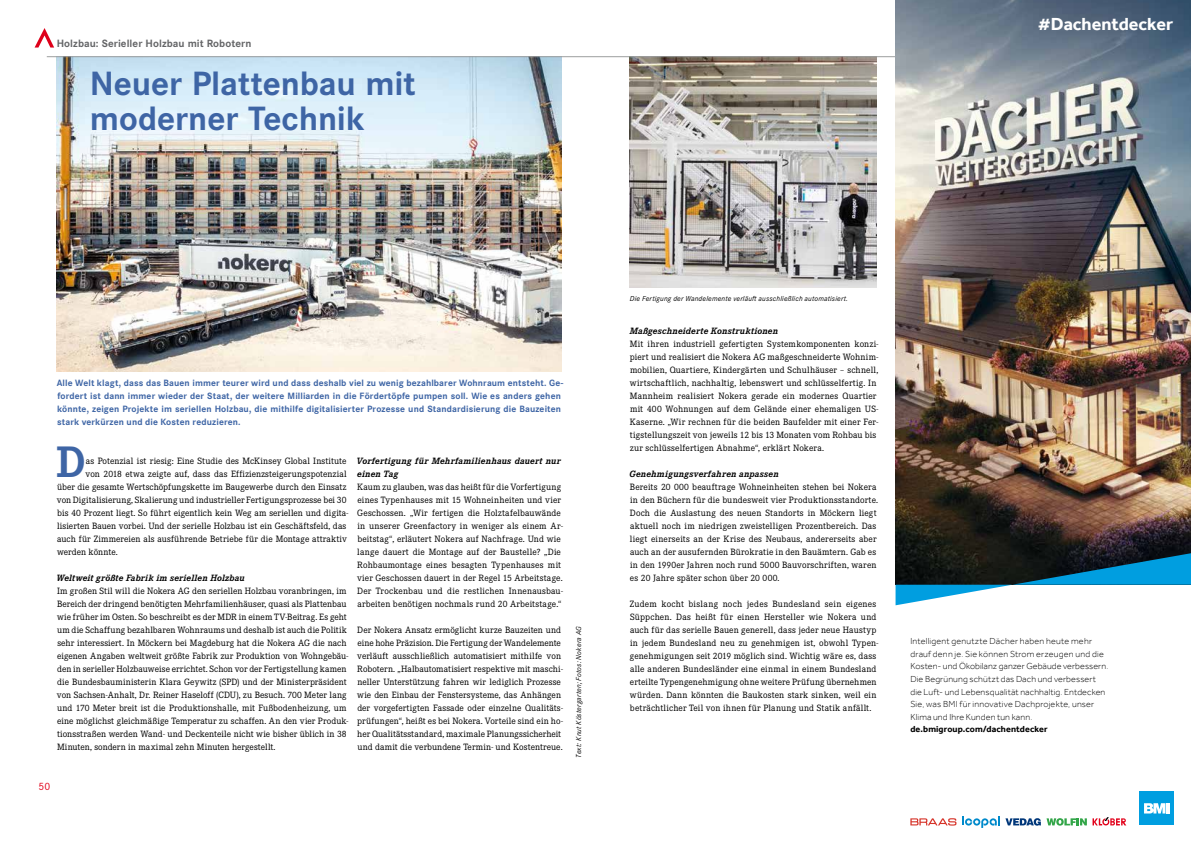
<style>
.page{position:relative;width:1191px;height:842px;background:#fff}
.page>*{position:absolute;margin:0;border:0;box-sizing:border-box;transform-origin:0 0}
.t1{font:700 45.8px "Corporate E Pro";color:#3e65a5}
.t2{font:700 35px/35px "Corporate S Pro";letter-spacing:-.005em;color:#3e65a5}
.t3{font:700 18px "Effra";color:#fff}
.t4{font:700 11px "Corporate S Pro";letter-spacing:.01em;color:#646567}
.t5{font:11px "Corporate S Pro";color:#e2001a}
.t6{font:9.5px/13px "Corporate E Pro";letter-spacing:.01em;color:#000}
.t7{font:700 9.5px/13px "Corporate S Pro";letter-spacing:.015em;color:#3e65a5}
.t8{font:italic 700 9.5px/13px "Corporate E Pro";letter-spacing:.015em;color:#000}
.t9{font:300 9px/12.6px "Effra";letter-spacing:.015em;color:#000}
.t10{font:700 9px "Effra";letter-spacing:.01em;color:#000}
.t11{font:italic 7.5px "Corporate S Pro";letter-spacing:.025em;color:#000}
</style>
<div class="page">
<img style="left:57px;top:57px;width:504px;height:314px">
<img style="left:629px;top:57px;width:248px;height:231px">
<svg style="left:35px;top:28px;width:19px;height:20px"></svg>
<hr style="left:47px;top:56px;width:1096px;height:1px;background:#9c9e9f">
<img style="left:895px;top:0;width:296px;height:553px">
<svg style="left:895px;top:553px;width:296px;height:52px"></svg>
<div style="left:1139px;top:791px;width:34px;height:34px;background:#009ee0"></div>
<svg style="left:1144px;top:803px;width:25px;height:10px"></svg>
<svg style="left:910px;top:818px;width:46px;height:8px"></svg>
<svg style="left:962px;top:816px;width:37px;height:12px"></svg>
<svg style="left:1005px;top:818px;width:35px;height:8px"></svg>
<svg style="left:1046px;top:818px;width:40px;height:8px"></svg>
<svg style="left:1092px;top:817px;width:34px;height:8px"></svg>
<p class="t4" style="left:57px;top:35px;width:196px">Holzbau: Serieller Holzbau mit Robotern</p>
<h2 class="t2" style="left:90px;top:63px;width:327px">Neuer Plattenbau mit moderner Technik</h2>
<h3 class="t3" style="left:1037px;top:14px;width:137px">#Dachentdecker</h3>
<p class="t7" style="left:57px;top:376px;width:508px">Alle Welt klagt, dass das Bauen immer teurer wird und dass deshalb viel zu wenig bezahlbarer Wohnraum entsteht. Ge&shy;fordert ist dann immer wieder der Staat, der weitere Milliarden in die Fördertöpfe pumpen soll. Wie es anders gehen könnte, zeigen Projekte im seriellen Holzbau, die mithilfe digitalisierter Prozesse und Standardisierung die Bauzeiten stark verkürzen und die Kosten reduzieren.</p>
<p class="t8" style="left:356px;top:454px;width:206px">Vorfertigung für Mehrfamilienhaus dauert nur einen Tag</p>
<p class="t6" style="left:357px;top:480px;width:207px">Kaum zu glauben, was das heißt für die Vorfertigung eines Typenhauses mit 15 Wohneinheiten und vier Geschossen. „Wir fertigen die Holztafelbauwände in unserer Greenfactory in weniger als einem Ar&shy;beitstag“, erläutert Nokera auf Nachfrage. Und wie lange dauert die Montage auf der Baustelle? „Die Rohbaumontage eines besagten Typenhauses mit vier Geschossen dauert in der Regel 15 Arbeitstage.<br>Der Trockenbau und die restlichen Innenausbau&shy;arbeiten benötigen nochmals rund 20 Arbeitstage.“</p>
<p class="t6" style="left:357px;top:623px;width:207px">Der Nokera Ansatz ermöglicht kurze Bauzeiten und eine hohe Präzision. Die Fertigung der Wandelemente verläuft ausschließlich automatisiert mithilfe von Robotern. „Halbautomatisiert respektive mit maschi&shy;neller Unterstützung fahren wir lediglich Prozesse wie den Einbau der Fenstersysteme, das Anhängen der vorgefertigten Fassade oder einzelne Qualitäts&shy;prüfungen“, heißt es bei Nokera. Vorteile sind ein ho&shy;her Qualitätsstandard, maximale Planungssicherheit und damit die verbundene Termin- und Kostentreue.</p>
<h1 class="t1" style="left:56px;top:430px;width:31px">D</h1>
<p class="t6" style="left:86px;top:454px;width:262px">as Potenzial ist riesig: Eine Studie des McKinsey Global Institute</p>
<p class="t6" style="left:86px;top:467px;width:263px">von 2018 etwa zeigte auf, dass das Effizienzsteigerungspotenzial</p>
<p class="t6" style="left:57px;top:480px;width:291px">über die gesamte Wertschöpfungskette im Baugewerbe durch den Einsatz</p>
<p class="t6" style="left:57px;top:493px;width:291px">von Digitalisierung, Skalierung und industrieller Fertigungsprozesse bei 30</p>
<p class="t6" style="left:57px;top:506px;width:293px">bis 40 Prozent liegt. So führt eigentlich kein Weg am seriellen und digita-</p>
<p class="t6" style="left:57px;top:519px;width:291px">lisierten Bauen vorbei. Und der serielle Holzbau ist ein Geschäftsfeld, das</p>
<p class="t6" style="left:57px;top:532px;width:291px">auch für Zimmereien als ausführende Betriebe für die Montage attraktiv</p>
<p class="t6" style="left:57px;top:545px;width:62px">werden könnte.</p>
<p class="t8" style="left:56px;top:571px;width:190px">Weltweit größte Fabrik im seriellen Holzbau</p>
<p class="t6" style="left:57px;top:584px;width:293px">Im großen Stil will die Nokera AG den seriellen Holzbau voranbringen, im Bereich der dringend benötigten Mehrfamilienhäuser, quasi als Plattenbau wie früher im Osten. So beschreibt es der MDR in einem TV-Beitrag. Es geht um die Schaffung bezahlbaren Wohnraums und deshalb ist auch die Politik sehr interessiert. In Möckern bei Magdeburg hat die Nokera AG die nach eigenen Angaben weltweit größte Fabrik zur Produktion von Wohngebäu&shy;den in serieller Holzbauweise errichtet. Schon vor der Fertigstellung kamen die Bundesbauministerin Klara Geywitz (SPD) und der Ministerpräsident von Sachsen-Anhalt, Dr. Reiner Haseloff (CDU), zu Besuch. 700 Meter lang und 170 Meter breit ist die Produktionshalle, mit Fußbodenheizung, um eine möglichst gleichmäßige Temperatur zu schaffen. An den vier Produk&shy;tionsstraßen werden Wand- und Deckenteile nicht wie bisher üblich in 38<br>Minuten, sondern in maximal zehn Minuten hergestellt.</p>
<p class="t5" style="left:39px;top:778px;width:13px">50</p>
<p class="t11" style="left:573px;top:757px;width:132px;rotate:-90deg">Text: Knut Köstergarten; Fotos: Nokera AG</p>
<p class="t11" style="left:630px;top:293px;width:220px">Die Fertigung der Wandelemente verläuft ausschließlich automatisiert.</p>
<p class="t8" style="left:629px;top:324px;width:150px">Maßgeschneiderte Konstruktionen</p>
<p class="t6" style="left:630px;top:337px;width:250px">Mit ihren industriell gefertigten Systemkomponenten konzi&shy;piert und realisiert die Nokera AG maßgeschneiderte Wohnim&shy;mobilien, Quartiere, Kindergärten und Schulhäuser – schnell, wirtschaftlich, nachhaltig, lebenswert und schlüsselfertig. In Mannheim realisiert Nokera gerade ein modernes Quartier mit 400 Wohnungen auf dem Gelände einer ehemaligen US-Kaserne. „Wir rechnen für die beiden Baufelder mit einer Fer&shy;tigstellungszeit von jeweils 12 bis 13 Monaten vom Rohbau bis zur schlüsselfertigen Abnahme“, erklärt Nokera.</p>
<p class="t8" style="left:629px;top:467px;width:151px">Genehmigungsverfahren anpassen</p>
<p class="t6" style="left:630px;top:480px;width:250px">Bereits 20 000 beauftrage Wohneinheiten stehen bei Nokera in den Büchern für die bundesweit vier Produktionsstandorte.<br>Doch die Auslastung des neuen Standorts in Möckern liegt aktuell noch im niedrigen zweistelligen Prozentbereich. Das liegt einerseits an der Krise des Neubaus, andererseits aber auch an der ausufernden Bürokratie in den Bauämtern. Gab es in den 1990er Jahren noch rund 5000 Bauvorschriften, waren es 20 Jahre später schon über 20 000.</p>
<p class="t6" style="left:630px;top:597px;width:250px">Zudem kocht bislang noch jedes Bundesland sein eigenes Süppchen. Das heißt für einen Hersteller wie Nokera und auch für das serielle Bauen generell, dass jeder neue Haustyp in jedem Bundesland neu zu genehmigen ist, obwohl Typen&shy;genehmigungen seit 2019 möglich sind. Wichtig wäre es, dass alle anderen Bundesländer eine einmal in einem Bundesland erteilte Typengenehmigung ohne weitere Prüfung übernehmen würden. Dann könnten die Baukosten stark sinken, weil ein beträchtlicher Teil von ihnen für Planung und Statik anfällt.</p>
<p class="t9" style="left:910px;top:635px;width:199px">Intelligent genutzte Dächer haben heute mehr drauf denn je. Sie können Strom erzeugen und die Kosten- und Ökobilanz ganzer Gebäude verbessern.<br>Die Begrünung schützt das Dach und verbessert die Luft- und Lebensqualität nachhaltig. Entdecken Sie, was BMI für innovative Dachprojekte, unser Klima und Ihre Kunden tun kann.</p>
<p class="t10" style="left:910px;top:724px;width:139px">de.bmigroup.com/dachentdecker</p>
</div>
